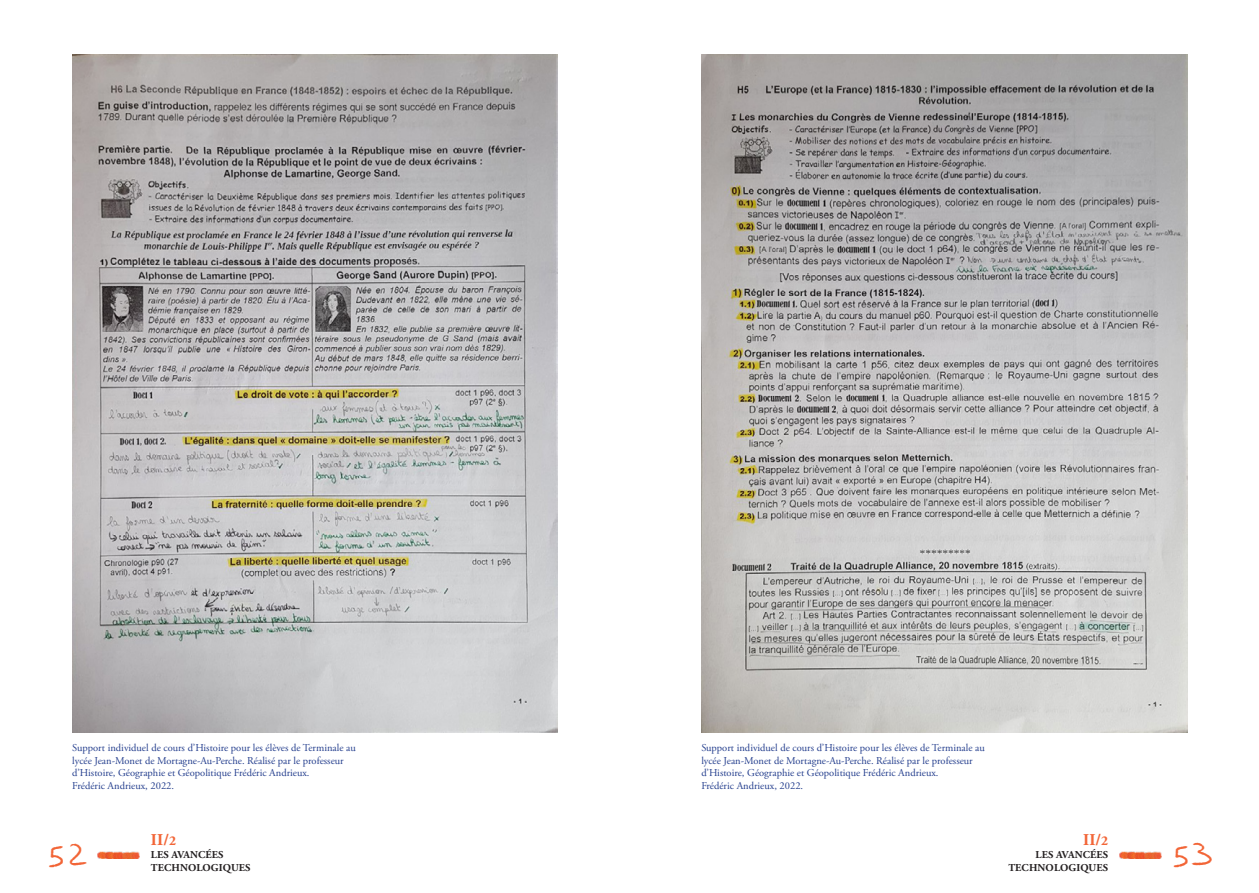
<style>
.page{position:relative;width:1259px;height:893px;background:#fff}
.page>*{position:absolute;margin:0;border:0;box-sizing:border-box;transform-origin:0 0}
.t1{font:19.5px "Typo Mmoire";color:#f26537}
.t2{font:700 16.5px "Adobe Garamond Pro";color:#f26537}
.Légende_img{font:10.5px/12.6px "Adobe Garamond Pro";color:#253f8e}
.t3{font:700 10.5px/12.6px "Adobe Garamond Pro";letter-spacing:.015em;color:#231f20;text-align:right}
.s1{font-size:13.5px}
</style>
<div class="page">
<img style="left:1120px;top:851px;width:41px;height:7px">
<img style="left:98px;top:851px;width:41px;height:7px">
<img style="left:701px;top:54px;width:486px;height:679px">
<img style="left:72px;top:54px;width:485px;height:679px">
<p class="Légende_img" style="left:72px;top:742px;width:285px">Support individuel de cours d’Histoire pour les élèves de Terminale au lycée Jean-Monet de Mortagne-Au-Perche. Réalisé par le professeur d’Histoire, Géographie et Géopolitique Frédéric Andrieux.</p>
<p class="Légende_img" style="left:72px;top:780px;width:103px">Frédéric Andrieux, 2022.</p>
<p class="Légende_img" style="left:701px;top:742px;width:285px">Support individuel de cours d’Histoire pour les élèves de Terminale au lycée Jean-Monet de Mortagne-Au-Perche. Réalisé par le professeur d’Histoire, Géographie et Géopolitique Frédéric Andrieux.</p>
<p class="Légende_img" style="left:701px;top:780px;width:103px">Frédéric Andrieux, 2022.</p>
<h2 class="t2" style="left:151px;top:831px;width:27px">II/<span class="s1">2</span></h2>
<p class="t3" style="left:151px;top:849px;width:101px;text-align:left">LES AVANCÉES<br>TECHNOLOGIQUES</p>
<h2 class="t2" style="left:1083px;top:831px;width:27px">II/<span class="s1">2</span></h2>
<p class="t3" style="left:1008px;top:849px;width:101px">LES AVANCÉES<br>TECHNOLOGIQUES</p>
<h1 class="t1" style="left:47px;top:841px;width:42px">52</h1>
<h1 class="t1" style="left:1171px;top:841px;width:42px">53</h1>
</div>
